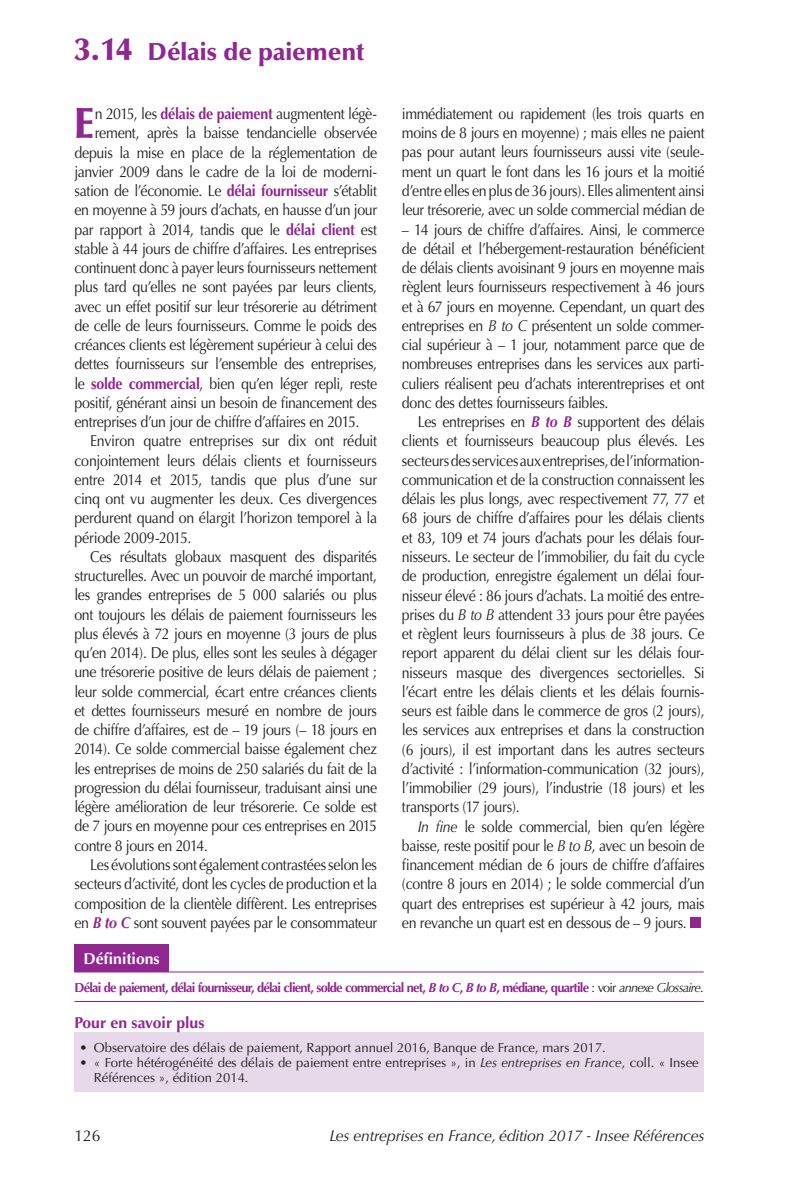
<style>
.page{position:relative;width:794px;height:1191px;background:#fff}
.page>*{position:absolute;margin:0;border:0;box-sizing:border-box;transform-origin:0 0}
.t1{font:900 43.57px "Optima";color:#90268f;scale:.9 1}
.t2{font:900 24.5px "Optima";color:#90268f}
.t3{font:15.75px/19.2px "Optima";letter-spacing:-.025em;color:#231f20;text-align:justify;scale:.9 1}
.t4{font:italic 15.75px "Optima";letter-spacing:-.015em;color:#231f20}
.t5{font:700 15.75px "Optima";color:#90268f}
.t6{font:700 15.75px "Optima";color:#fff}
.t7{font:15.75px "Optima";letter-spacing:-.025em;color:#231f20}
.t8{font:13.12px/14.9px "Optima";color:#231f20}
.t9{font:700 13.12px "Optima";letter-spacing:-.06em;color:#90268f}
.s1{font-size:31.5px}
.s2{font-weight:700;color:#90268f}
.s3{font-weight:700;font-style:italic;color:#90268f}
.s4{font-style:italic}
.s5{font-weight:400;color:#231f20}
.s6{font-weight:400;font-style:italic;color:#231f20}
</style>
<div class="page">
<div style="left:74px;top:944px;width:95px;height:28px;background:#90268f"></div>
<div style="left:74px;top:1032px;width:630px;height:60px;background:#e7d8ea"></div>
<hr style="left:169px;top:971px;width:535px;height:1px;background:#90268f">
<hr style="left:74px;top:1001px;width:95px;height:1px;background:#90268f">
<hr style="left:169px;top:1001px;width:535px;height:1px;background:#90268f">
<div style="left:690px;top:917px;width:11px;height:11px;background:#90268f"></div>
<h2 class="t2" style="left:74px;top:37px;width:291px"><span class="s1">3.14</span> Délais de paiement</h2>
<h1 class="t1" style="left:74px;top:98px;width:23px">E</h1>
<p class="t3" style="left:95px;top:104px;width:315px">n 2015, les <span class="s2">délais de paiement</span> augmentent légè-</p>
<p class="t3" style="left:95px;top:124px;width:315px">rement, après la baisse tendancielle observée</p>
<p class="t3" style="left:74px;top:143px;width:338px">depuis la mise en place de la réglementation de</p>
<p class="t3" style="left:74px;top:162px;width:338px">janvier 2009 dans le cadre de la loi de moderni-</p>
<p class="t3" style="left:74px;top:181px;width:338px">sation de l’économie. Le <span class="s2">délai fournisseur</span> s’établit</p>
<p class="t3" style="left:74px;top:201px;width:338px">en moyenne à 59 jours d’achats, en hausse d’un jour</p>
<p class="t3" style="left:74px;top:220px;width:338px">par rapport à 2014, tandis que le <span class="s2">délai client</span> est</p>
<p class="t3" style="left:74px;top:239px;width:338px">stable à 44 jours de chiffre d’affaires. Les entreprises</p>
<p class="t3" style="left:74px;top:258px;width:338px">continuent donc à payer leurs fournisseurs nettement</p>
<p class="t3" style="left:74px;top:278px;width:338px">plus tard qu’elles ne sont payées par leurs clients,</p>
<p class="t3" style="left:74px;top:297px;width:338px">avec un effet positif sur leur trésorerie au détriment</p>
<p class="t3" style="left:74px;top:316px;width:338px">de celle de leurs fournisseurs. Comme le poids des</p>
<p class="t3" style="left:74px;top:335px;width:338px">créances clients est légèrement supérieur à celui des</p>
<p class="t3" style="left:74px;top:355px;width:338px">dettes fournisseurs sur l’ensemble des entreprises,</p>
<p class="t3" style="left:74px;top:374px;width:338px">le <span class="s2">solde commercial</span>, bien qu’en léger repli, reste</p>
<p class="t3" style="left:74px;top:393px;width:338px">positif, générant ainsi un besoin de financement des</p>
<p class="t3" style="left:74px;top:412px;width:318px">entreprises d’un jour de chiffre d’affaires en 2015.</p>
<p class="t3" style="left:90px;top:432px;width:320px">Environ quatre entreprises sur dix ont réduit</p>
<p class="t3" style="left:74px;top:451px;width:338px">conjointement leurs délais clients et fournisseurs</p>
<p class="t3" style="left:74px;top:470px;width:338px">entre 2014 et 2015, tandis que plus d’une sur</p>
<p class="t3" style="left:74px;top:489px;width:338px">cinq ont vu augmenter les deux. Ces divergences</p>
<p class="t3" style="left:74px;top:509px;width:338px">perdurent quand on élargit l’horizon temporel à la</p>
<p class="t3" style="left:74px;top:528px;width:132px">période 2009-2015.</p>
<p class="t3" style="left:90px;top:547px;width:320px">Ces résultats globaux masquent des disparités</p>
<p class="t3" style="left:74px;top:566px;width:338px">structurelles. Avec un pouvoir de marché important,</p>
<p class="t3" style="left:74px;top:585px;width:338px">les grandes entreprises de 5 000 salariés ou plus</p>
<p class="t3" style="left:74px;top:605px;width:338px">ont toujours les délais de paiement fournisseurs les</p>
<p class="t3" style="left:74px;top:624px;width:338px">plus élevés à 72 jours en moyenne (3 jours de plus</p>
<p class="t3" style="left:74px;top:643px;width:338px">qu’en 2014). De plus, elles sont les seules à dégager</p>
<p class="t3" style="left:74px;top:662px;width:338px">une trésorerie positive de leurs délais de paiement ;</p>
<p class="t3" style="left:74px;top:682px;width:338px">leur solde commercial, écart entre créances clients</p>
<p class="t3" style="left:74px;top:701px;width:338px">et dettes fournisseurs mesuré en nombre de jours</p>
<p class="t3" style="left:74px;top:720px;width:338px">de chiffre d’affaires, est de – 19 jours (– 18 jours en</p>
<p class="t3" style="left:74px;top:739px;width:338px">2014). Ce solde commercial baisse également chez</p>
<p class="t3" style="left:74px;top:759px;width:338px">les entreprises de moins de 250 salariés du fait de la</p>
<p class="t3" style="left:74px;top:778px;width:338px">progression du délai fournisseur, traduisant ainsi une</p>
<p class="t3" style="left:74px;top:797px;width:338px">légère amélioration de leur trésorerie. Ce solde est</p>
<p class="t3" style="left:74px;top:816px;width:338px">de 7 jours en moyenne pour ces entreprises en 2015</p>
<p class="t3" style="left:74px;top:836px;width:150px">contre 8 jours en 2014.</p>
<p class="t3" style="left:90px;top:855px;width:320px">Les évolutions sont également contrastées selon les</p>
<p class="t3" style="left:74px;top:874px;width:338px">secteurs d’activité, dont les cycles de production et la</p>
<p class="t3" style="left:74px;top:893px;width:338px">composition de la clientèle diffèrent. Les entreprises</p>
<p class="t3" style="left:74px;top:913px;width:338px">en <span class="s3">B to C</span> sont souvent payées par le consommateur</p>
<p class="t3" style="left:402px;top:104px;width:338px">immédiatement ou rapidement (les trois quarts en moins de 8 jours en moyenne) ; mais elles ne paient pas pour autant leurs fournisseurs aussi vite (seule&shy;ment un quart le font dans les 16 jours et la moitié d’entre elles en plus de 36 jours). Elles alimentent ainsi leur trésorerie, avec un solde commercial médian de</p>
<p class="t3" style="left:402px;top:220px;width:338px">– 14 jours de chiffre d’affaires. Ainsi, le commerce de détail et l’hébergement-restauration bénéficient de délais clients avoisinant 9 jours en moyenne mais règlent leurs fournisseurs respectivement à 46 jours et à 67 jours en moyenne. Cependant, un quart des entreprises en <span class="s4">B to C</span> présentent un solde commer&shy;cial supérieur à – 1 jour, notamment parce que de nombreuses entreprises dans les services aux parti&shy;culiers réalisent peu d’achats interentreprises et ont donc des dettes fournisseurs faibles.</p>
<p class="t3" style="left:402px;top:412px;width:338px;text-indent:16px">Les entreprises en <span class="s3">B to B</span> supportent des délais clients et fournisseurs beaucoup plus élevés. Les secteurs des services aux entreprises, de l’information&shy;communication et de la construction connaissent les délais les plus longs, avec respectivement 77, 77 et 68 jours de chiffre d’affaires pour les délais clients et 83, 109 et 74 jours d’achats pour les délais four&shy;nisseurs. Le secteur de l’immobilier, du fait du cycle de production, enregistre également un délai four&shy;nisseur élevé : 86 jours d’achats. La moitié des entre&shy;prises du <span class="s4">B to B</span> attendent 33 jours pour être payées et règlent leurs fournisseurs à plus de 38 jours. Ce report apparent du délai client sur les délais four&shy;nisseurs masque des divergences sectorielles. Si l’écart entre les délais clients et les délais fournis&shy;seurs est faible dans le commerce de gros (2 jours), les services aux entreprises et dans la construction (6 jours), il est important dans les autres secteurs d’activité : l’information-communication (32 jours), l’immobilier (29 jours), l’industrie (18 jours) et les transports (17 jours).</p>
<p class="t3" style="left:402px;top:817px;width:338px;text-indent:16px"><span class="s4">In fine</span> le solde commercial, bien qu’en légère baisse, reste positif pour le <span class="s4">B to B</span>, avec un besoin de financement médian de 6 jours de chiffre d’affaires (contre 8 jours en 2014) ; le solde commercial d’un quart des entreprises est supérieur à 42 jours, mais en revanche un quart est en dessous de – 9 jours.</p>
<p class="t6" style="left:83px;top:949px;width:78px">Définitions</p>
<p class="t9" style="left:74px;top:979px;width:631px">Délai de paiement, délai fournisseur, délai client, solde commercial net, <span class="s4">B to C</span>, <span class="s4">B to B</span>, médiane, quartile <span class="s5">: voir</span> <span class="s6">annexe Glossaire</span><span class="s5">.</span></p>
<p class="t5" style="left:74px;top:1013px;width:132px">Pour en savoir plus</p>
<p class="t8" style="left:79px;top:1040px;width:528px">• Observatoire des délais de paiement, Rapport annuel 2016, Banque de France, mars 2017.</p>
<p class="t8" style="left:94px;top:1055px;width:606px;text-indent:-15px">• « Forte hétérogénéité des délais de paiement entre entreprises », in <span class="s4">Les entreprises en France</span>, coll. « Insee<br>Références », édition 2014.</p>
<p class="t7" style="left:74px;top:1126px;width:28px">126</p>
<p class="t4" style="left:329px;top:1126px;width:376px">Les entreprises en France, édition 2017 - Insee Références</p>
</div>
